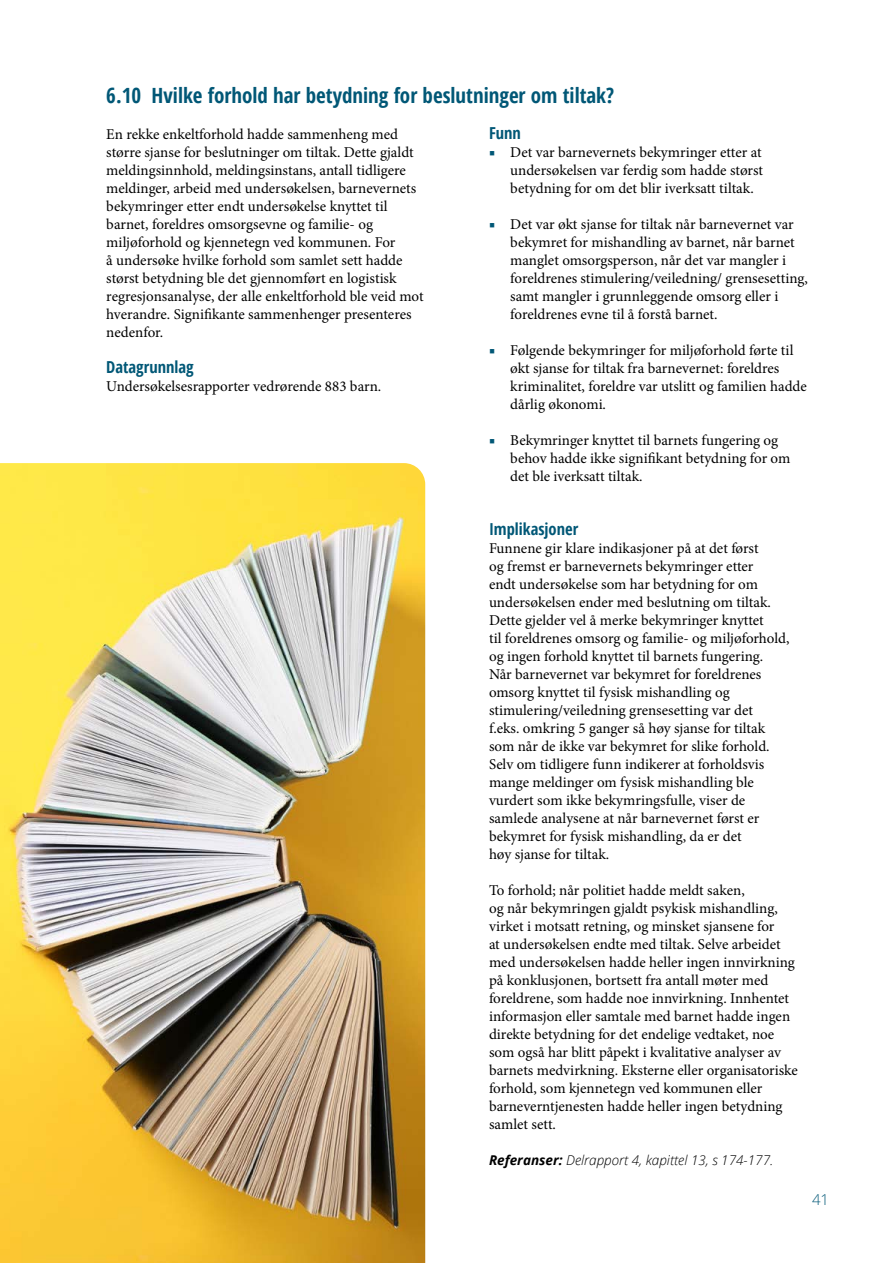
<style>
.page{position:relative;width:893px;height:1263px;background:#fff}
.page>*{position:absolute;margin:0;border:0;box-sizing:border-box;transform-origin:0 0}
.t1{font:700 condensed 21px "Open Sans";color:#005776}
.t2{font:700 condensed 16.5px "Open Sans";color:#005776}
.t3{font:15px/18px "Minion Pro";color:#000}
.t4{font:300 15px "Open Sans";color:#005776}
.t5{font:italic 300 13.5px "Open Sans";color:#000}
.s1{color:#005776}
.s2{font-weight:700}
</style>
<div class="page">
<img style="left:0;top:463px;width:425px;height:800px">
<h1 class="t1" style="left:106px;top:81px;width:509px">6.10 Hvilke forhold har betydning for beslutninger om tiltak?</h1>
<p class="t3" style="left:106px;top:125px;width:319px">En rekke enkeltforhold hadde sammenheng med større sjanse for beslutninger om tiltak. Dette gjaldt meldingsinnhold, meldingsinstans, antall tidligere meldinger, arbeid med undersøkelsen, barnevernets bekymringer etter endt undersøkelse knyttet til barnet, foreldres omsorgsevne og familie- og miljøforhold og kjennetegn ved kommunen. For<br>å undersøke hvilke forhold som samlet sett hadde størst betydning ble det gjennomført en logistisk regresjonsanalyse, der alle enkeltforhold ble veid mot hverandre. Signifikante sammenhenger presenteres nedenfor.</p>
<p class="t2" style="left:106px;top:356px;width:89px">Datagrunnlag</p>
<p class="t3" style="left:106px;top:377px;width:277px">Undersøkelsesrapporter vedrørende 883 barn.</p>
<p class="t2" style="left:489px;top:122px;width:33px">Funn</p>
<p class="t3" style="left:510px;top:143px;width:254px;text-align:justify;text-indent:-21px"><span class="s1">■</span> Det var barnevernets bekymringer etter at undersøkelsen var ferdig som hadde størst betydning for om det blir iverksatt tiltak.</p>
<p class="t3" style="left:510px;top:215px;width:299px;text-indent:-21px"><span class="s1">■</span> Det var økt sjanse for tiltak når barnevernet var bekymret for mishandling av barnet, når barnet manglet omsorgsperson, når det var mangler i foreldrenes stimulering/veiledning/ grensesetting, samt mangler i grunnleggende omsorg eller i foreldrenes evne til å forstå barnet.</p>
<p class="t3" style="left:510px;top:341px;width:298px;text-indent:-21px"><span class="s1">■</span> Følgende bekymringer for miljøforhold førte til økt sjanse for tiltak fra barnevernet: foreldres kriminalitet, foreldre var utslitt og familien hadde dårlig økonomi.</p>
<p class="t3" style="left:510px;top:431px;width:282px;text-indent:-21px"><span class="s1">■</span> Bekymringer knyttet til barnets fungering og behov hadde ikke signifikant betydning for om det ble iverksatt tiltak.</p>
<p class="t2" style="left:489px;top:518px;width:91px">Implikasjoner</p>
<p class="t3" style="left:489px;top:539px;width:302px">Funnene gir klare indikasjoner på at det først<br>og fremst er barnevernets bekymringer etter<br>endt undersøkelse som har betydning for om undersøkelsen ender med beslutning om tiltak.<br>Dette gjelder vel å merke bekymringer knyttet<br>til foreldrenes omsorg og familie- og miljøforhold, og ingen forhold knyttet til barnets fungering.<br>Når barnevernet var bekymret for foreldrenes omsorg knyttet til fysisk mishandling og stimulering/veiledning grensesetting var det<br>f.eks. omkring 5 ganger så høy sjanse for tiltak som når de ikke var bekymret for slike forhold.<br>Selv om tidligere funn indikerer at forholdsvis mange meldinger om fysisk mishandling ble vurdert som ikke bekymringsfulle, viser de samlede analysene at når barnevernet først er bekymret for fysisk mishandling, da er det<br>høy sjanse for tiltak.</p>
<p class="t3" style="left:489px;top:881px;width:310px">To forhold; når politiet hadde meldt saken,<br>og når bekymringen gjaldt psykisk mishandling, virket i motsatt retning, og minsket sjansene for<br>at undersøkelsen endte med tiltak. Selve arbeidet med undersøkelsen hadde heller ingen innvirkning på konklusjonen, bortsett fra antall møter med foreldrene, som hadde noe innvirkning. Innhentet informasjon eller samtale med barnet hadde ingen direkte betydning for det endelige vedtaket, noe som også har blitt påpekt i kvalitative analyser av barnets medvirkning. Eksterne eller organisatoriske forhold, som kjennetegn ved kommunen eller barneverntjenesten hadde heller ingen betydning samlet sett.</p>
<p class="t5" style="left:489px;top:1151px;width:286px"><span class="s2">Referanser:</span> Delrapport 4, kapittel 13, s 174-177.</p>
<p class="t4" style="left:812px;top:1189px;width:19px">41</p>
</div>
